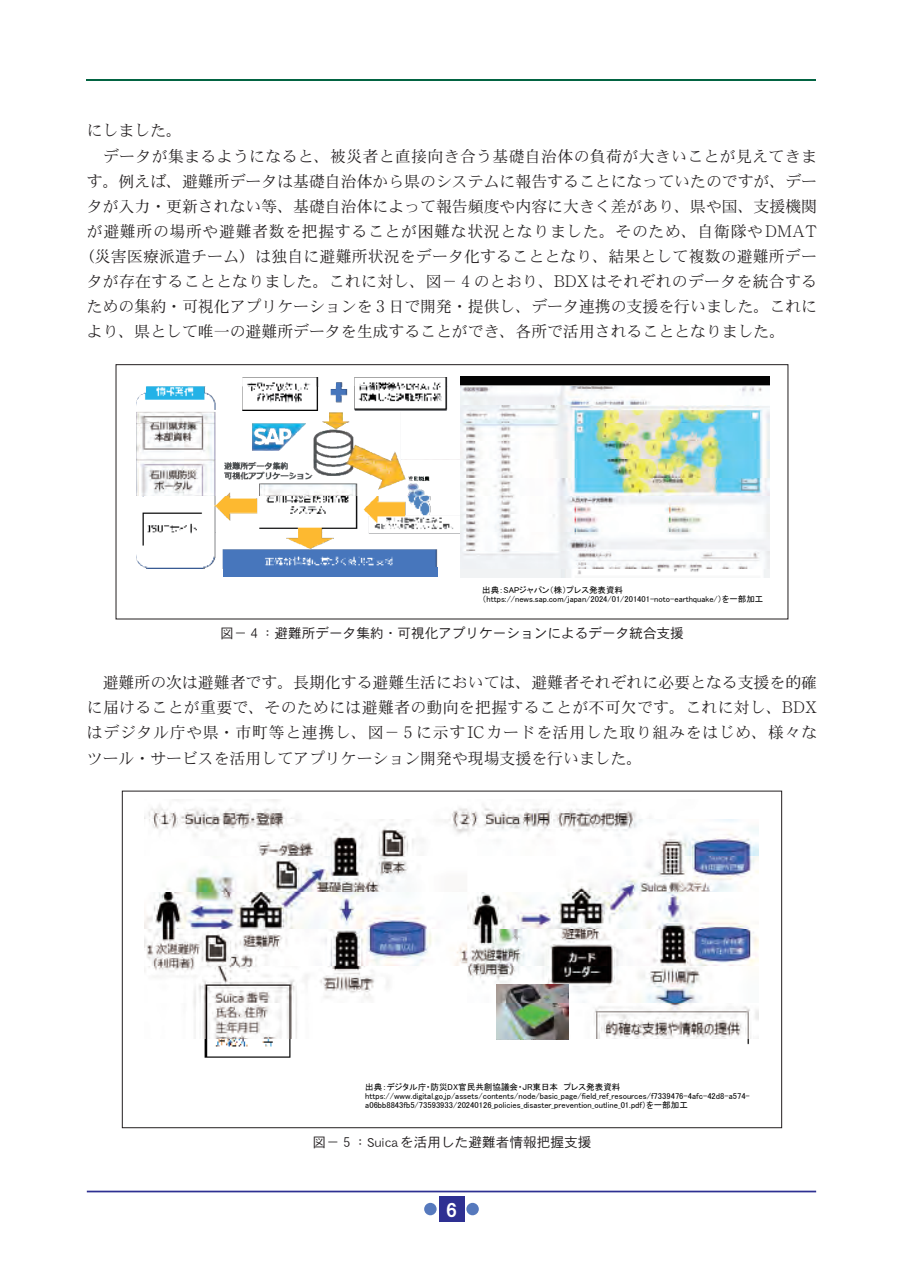
<style>
.page{position:relative;width:903px;height:1275px;background:#fff}
.page>*{position:absolute;margin:0;border:0;box-sizing:border-box;transform-origin:0 0}
.t1{font:21px "DFHS Gothic Std W7";color:#fff}
.t2{font:15.92px/25px "DFHS Mincho Std W3";color:#231f20;text-align:justify}
.t3{font:15.92px "DFHS Mincho Std W3";letter-spacing:.02em;color:#231f20}
.t4{font:15.92px "DFHS Mincho Std W3";letter-spacing:.025em;color:#231f20}
.t5{font:15.92px "DFHS Mincho Std W3";letter-spacing:.04em;color:#231f20}
.t6{font:13.65px "DFHS Gothic Std W3";color:#231f20}
.t7{font:8.58px/9.3px "MS P Gothic";color:#030303}
.s1{font-family:"Ryumin Pr 6";font-weight:300}
</style>
<div class="page">
<hr style="left:87px;top:79px;width:729px;height:2px;background:#026442">
<img style="left:146px;top:377px;width:301px;height:10px">
<img style="left:460px;top:377px;width:310px;height:10px">
<img style="left:137px;top:387px;width:310px;height:24px">
<img style="left:137px;top:410px;width:79px;height:2px">
<img style="left:137px;top:412px;width:213px;height:11px">
<img style="left:460px;top:387px;width:310px;height:36px">
<img style="left:136px;top:423px;width:634px;height:37px">
<svg style="left:401px;top:423px;width:106px;height:37px"></svg>
<img style="left:136px;top:460px;width:634px;height:36px">
<svg style="left:401px;top:460px;width:106px;height:5px"></svg>
<svg style="left:462px;top:496px;width:308px;height:37px"></svg>
<img style="left:142px;top:496px;width:320px;height:37px">
<svg style="left:136px;top:533px;width:634px;height:36px"></svg>
<img style="left:223px;top:568px;width:214px;height:1px">
<div style="left:116px;top:364px;width:672px;height:255px;border:1px solid #231f20"></div>
<img style="left:145px;top:799px;width:593px;height:21px">
<svg style="left:149px;top:820px;width:610px;height:36px"></svg>
<svg style="left:158px;top:856px;width:601px;height:37px"></svg>
<svg style="left:144px;top:893px;width:606px;height:37px"></svg>
<svg style="left:144px;top:930px;width:615px;height:36px"></svg>
<svg style="left:144px;top:966px;width:558px;height:37px"></svg>
<img style="left:497px;top:984px;width:72px;height:19px">
<svg style="left:193px;top:1003px;width:566px;height:37px"></svg>
<hr style="left:87px;top:1191px;width:729px;height:1px;background:#2e3092">
<div style="left:439px;top:1196px;width:25px;height:25px;background:#2e3092"></div>
<div style="left:466px;top:1203px;width:13px;height:12px;background:#5679bd;border-radius:50%"></div>
<div style="left:424px;top:1203px;width:13px;height:12px;background:#5679bd;border-radius:50%"></div>
<p class="t2" style="left:87px;top:118px;width:97px">にしました。</p>
<p class="t4" style="left:87px;top:147px;width:732px">　データが集まるようになると、被災者と直接向き合う基礎自治体の負荷が大きいことが見えてきま</p>
<p class="t2" style="left:87px;top:168px;width:732px">す。例えば、避難所データは基礎自治体から県のシステムに報告することになっていたのですが、デー</p>
<p class="t2" style="left:87px;top:193px;width:732px">タが入力・更新されない等、基礎自治体によって報告頻度や内容に大きく差があり、県や国、支援機関</p>
<p class="t5" style="left:87px;top:222px;width:732px">が避難所の場所や避難者数を把握することが困難な状況となりました。そのため、自衛隊や<span class="s1">DMAT</span></p>
<p class="t2" style="left:79px;top:243px;width:739px">（災害医療派遣チーム）は独自に避難所状況をデータ化することとなり、結果として複数の避難所デー</p>
<p class="t3" style="left:87px;top:273px;width:732px">タが存在することとなりました。これに対し、図－ <span class="s1">4</span> のとおり、<span class="s1">BDX</span>はそれぞれのデータを統合する</p>
<p class="t2" style="left:87px;top:294px;width:732px">ための集約・可視化アプリケーションを <span class="s1">3</span> 日で開発・提供し、データ連携の支援を行いました。これに</p>
<p class="t2" style="left:87px;top:319px;width:700px">より、県として唯一の避難所データを生成することができ、各所で活用されることとなりました。</p>
<p class="t7" style="left:482px;top:585px;width:283px">出典：SAPジャパン（株）プレス発表資料（https://news.sap.com/japan/2024/01/201401-noto-earthquake/）を一部加工</p>
<p class="t6" style="left:220px;top:626px;width:465px">図－ 4 ：避難所データ集約・可視化アプリケーションによるデータ統合支援</p>
<p class="t2" style="left:87px;top:670px;width:732px">　避難所の次は避難者です。長期化する避難生活においては、避難者それぞれに必要となる支援を的確に届けることが重要で、そのためには避難者の動向を把握することが不可欠です。これに対し、<span class="s1">BDX</span>はデジタル庁や県・市町等と連携し、図－ <span class="s1">5</span> に示す<span class="s1">IC</span>カードを活用した取り組みをはじめ、様々なツール・サービスを活用してアプリケーション開発や現場支援を行いました。</p>
<p class="t7" style="left:365px;top:1082px;width:386px">出典：デジタル庁・防災DX官民共創協議会・JR東日本 プレス発表資料https://www.digital.go.jp/assets/contents/node/basic_page/field_ref_resources/f7339476-4afc-42d8-a574- a06bb8843fb5/73593933/20240126_policies_disaster_prevention_outline_01.pdf）を一部加工</p>
<p class="t6" style="left:313px;top:1135px;width:280px">図－ 5 ：Suicaを活用した避難者情報把握支援</p>
<h1 class="t1" style="left:446px;top:1198px;width:12px">6</h1>
</div>
